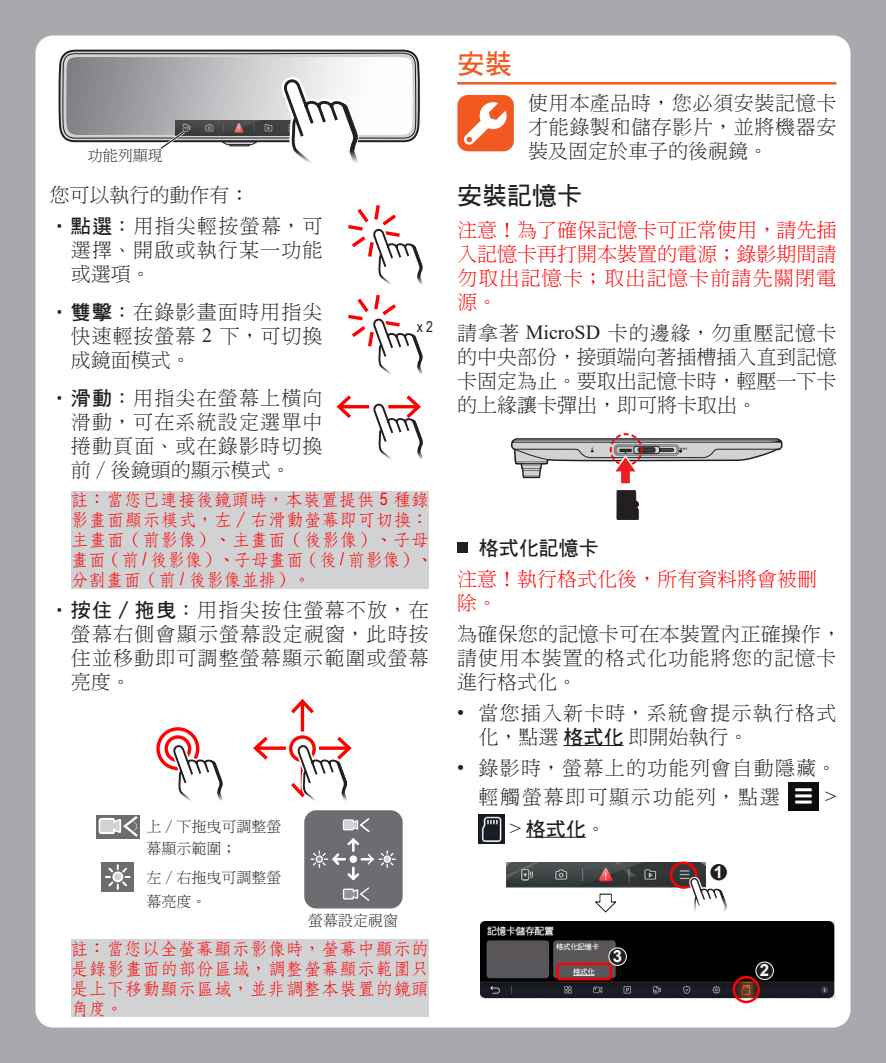
<style>
.page{position:relative;width:886px;height:1063px;background:#a8a9ad}
.page>*{position:absolute;margin:0;border:0;box-sizing:border-box;transform-origin:0 0}
.t1{font:27.5px "DF Hei W7 WINP BF";color:#f15921}
.t2{font:25px "DF Hei W7 WINP BF";color:#231f20}
.t3{font:20px/24px "DF Ming W3 WINP BF";letter-spacing:.055em;color:#231f20;text-align:justify}
.t4{font:20px/24px "DF Ming W3 WINP BF";color:#f00;text-align:justify}
.t5{font:20px/24px "DF Ming W3 WINP BF";letter-spacing:.01em;color:#231f20}
.t6{font:20px "DF Hei W7 WINP BF";color:#231f20}
.t7{font:20px "DF Ming W3 WINP BF";color:#231f20}
.t8{font:20px "Times New Roman";color:#231f20}
.t9{font:17.5px/20px "DF Fang Song W4 HKP BF";letter-spacing:.025em;color:#f00}
.t10{font:700 16.75px "Arial";color:#fff}
.t11{font:15px/22px "DF Ming W3 WINP BF";color:#231f20}
.t12{font:15px "Arial Narrow";color:#231f20}
.t13{font:10px "DF Hei W7 WINP BF";letter-spacing:-.05em;color:#fff}
.t14{font:7.5px "DF Hei W7 WINP BF";letter-spacing:-.05em;color:#fff}
.s1{font-family:"DF Hei W7 WINP BF"}
.s2{font-family:"Times New Roman"}
.s3{font-family:"Arial Narrow"}
.s4{font-family:"DF Ming W3 WINP BF"}
</style>
<div class="page">
<div style="left:35px;top:35px;width:815px;height:993px;background:#fff;border-radius:18px"></div>
<svg style="left:58px;top:50px;width:362px;height:113px"></svg>
<div style="left:71px;top:491px;width:358px;height:98px;background:#d1d2d4"></div>
<div style="left:71px;top:940px;width:358px;height:77px;background:#d1d2d4"></div>
<svg style="left:336px;top:205px;width:87px;height:254px"></svg>
<div style="left:164px;top:735px;width:27px;height:27px;border:3px solid #f00;border-radius:50%"></div>
<div style="left:156px;top:727px;width:43px;height:43px;border:3px solid #f00;border-radius:50%"></div>
<svg style="left:271px;top:746px;width:15px;height:4px"></svg>
<svg style="left:253px;top:736px;width:18px;height:24px"></svg>
<hr style="left:301px;top:701px;width:3px;height:31px;background:#f00">
<svg style="left:291px;top:699px;width:23px;height:18px"></svg>
<svg style="left:172px;top:743px;width:51px;height:58px"></svg>
<svg style="left:97px;top:815px;width:42px;height:23px"></svg>
<svg style="left:102px;top:863px;width:32px;height:28px"></svg>
<div style="left:304px;top:810px;width:99px;height:99px;background:#6c6d70;border-radius:12px"></div>
<svg style="left:310px;top:838px;width:86px;height:42px"></svg>
<div style="left:350px;top:855px;width:7px;height:8px;background:#fff;border-radius:50%"></div>
<svg style="left:289px;top:735px;width:81px;height:97px"></svg>
<svg style="left:343px;top:887px;width:27px;height:14px"></svg>
<hr style="left:457px;top:82px;width:379px;height:3px;background:#f15921">
<hr style="left:563px;top:745px;width:60px;height:1px;background:#231f20">
<hr style="left:526px;top:837px;width:60px;height:1px;background:#231f20">
<svg style="left:511px;top:433px;width:271px;height:87px"></svg>
<div style="left:457px;top:542px;width:11px;height:11px;background:#231f20"></div>
<img style="left:788px;top:782px;width:30px;height:29px">
<hr style="left:795px;top:788px;width:16px;height:3px;background:#fff">
<hr style="left:795px;top:801px;width:16px;height:3px;background:#fff">
<hr style="left:795px;top:794px;width:16px;height:3px;background:#fff">
<img style="left:478px;top:815px;width:27px;height:28px">
<svg style="left:595px;top:894px;width:22px;height:19px"></svg>
<div style="left:710px;top:863px;width:17px;height:18px;background:#231f20;border-radius:50%"></div>
<div style="left:709px;top:863px;width:19px;height:18px;border:1px solid #fff;border-radius:50%"></div>
<img style="left:480px;top:921px;width:354px;height:78px">
<div style="left:556px;top:963px;width:56px;height:17px;border:2px solid #f00;border-radius:4px"></div>
<svg style="left:573px;top:975px;width:21px;height:1px"></svg>
<div style="left:756px;top:962px;width:17px;height:18px;background:#231f20;border-radius:50%"></div>
<div style="left:755px;top:962px;width:19px;height:18px;border:1px solid #fff;border-radius:50%"></div>
<div style="left:609px;top:948px;width:17px;height:17px;background:#231f20;border-radius:50%"></div>
<div style="left:608px;top:948px;width:19px;height:18px;border:1px solid #fff;border-radius:50%"></div>
<div style="left:732px;top:976px;width:28px;height:27px;border:2px solid #f00;border-radius:50%"></div>
<img style="left:506px;top:863px;width:199px;height:24px">
<div style="left:670px;top:861px;width:27px;height:28px;border:2px solid #f00;border-radius:50%"></div>
<svg style="left:689px;top:876px;width:44px;height:56px"></svg>
<svg style="left:457px;top:95px;width:57px;height:56px"></svg>
<p class="t11" style="left:88px;top:145px;width:77px">功能列顯現</p>
<p class="t7" style="left:50px;top:185px;width:201px">您可以執行的動作有：</p>
<p class="t3" style="left:71px;top:214px;width:253px;text-indent:-21px"><span class="s1">•點選</span>：用指尖輕按螢幕，可選擇、開啟或執行某一功能或選項。</p>
<p class="t3" style="left:71px;top:300px;width:253px;text-indent:-21px"><span class="s1">•雙擊</span>：在錄影畫面時用指尖快速輕按螢幕 <span class="s2">2</span> 下，可切換成鏡面模式。</p>
<p class="t3" style="left:71px;top:386px;width:253px;text-indent:-21px"><span class="s1">•滑動</span>：用指尖在螢幕上橫向滑動，可在系統設定選單中捲動頁面、或在錄影時切換前∕後鏡頭的顯示模式。</p>
<p class="t9" style="left:71px;top:491px;width:364px">註：當您已連接後鏡頭時，本裝置提供 <span class="s3">5</span> 種錄影畫面顯示模式，左∕右滑動螢幕即可切換：主畫面（前影像）、主畫面（後影像）、子母畫面（前 <span class="s3">/</span> 後影像）、子母畫面（後 <span class="s3">/</span> 前影像）、分割畫面（前 <span class="s3">/</span> 後影像並排）。</p>
<p class="t3" style="left:71px;top:598px;width:359px;text-indent:-21px"><span class="s1">•按住∕拖曳</span>：用指尖按住螢幕不放，在螢幕右側會顯示螢幕設定視窗，此時按住並移動即可調整螢幕顯示範圍或螢幕亮度。</p>
<p class="t12" style="left:417px;top:315px;width:18px">x 2</p>
<p class="t11" style="left:146px;top:816px;width:136px">上∕下拖曳可調整螢幕顯示範圍；</p>
<p class="t11" style="left:146px;top:865px;width:136px;line-height:24.8px">左∕右拖曳可調整螢幕亮度。</p>
<p class="t11" style="left:308px;top:910px;width:91px">螢幕設定視窗</p>
<p class="t9" style="left:71px;top:940px;width:359px;text-align:justify">註：當您以全螢幕顯示影像時，螢幕中顯示的是錄影畫面的部份區域，調整螢幕顯示範圍只是上下移動顯示區域，並非調整本裝置的鏡頭角度。</p>
<h1 class="t1" style="left:457px;top:50px;width:56px">安裝</h1>
<p class="t3" style="left:528px;top:91px;width:310px">使用本產品時，您必須安裝記憶卡才能錄製和儲存影片，並將機器安裝及固定於車子的後視鏡。</p>
<p class="t2" style="left:457px;top:183px;width:126px">安裝記憶卡</p>
<p class="t4" style="left:457px;top:218px;width:381px">注意！為了確保記憶卡可正常使用，請先插入記憶卡再打開本裝置的電源；錄影期間請勿取出記憶卡；取出記憶卡前請先關閉電源。</p>
<p class="t3" style="left:457px;top:321px;width:381px">請拿著 <span class="s2">MicroSD</span> 卡的邊緣，勿重壓記憶卡的中央部份，接頭端向著插槽插入直到記憶卡固定為止。要取出記憶卡時，輕壓一下卡的上緣讓卡彈出，即可將卡取出。</p>
<p class="t6" style="left:479px;top:538px;width:121px">格式化記憶卡</p>
<p class="t4" style="left:457px;top:567px;width:362px">注意！執行格式化後，所有資料將會被刪除。</p>
<p class="t5" style="left:457px;top:622px;width:386px">為確保您的記憶卡可在本裝置內正確操作，請使用本裝置的格式化功能將您的記憶卡進行格式化。</p>
<p class="t3" style="left:478px;top:701px;width:359px;text-indent:-21px"><span class="s2">•</span> 當您插入新卡時，系統會提示執行格式化，點選<span class="s1">格式化</span>即開始執行。</p>
<p class="t3" style="left:478px;top:754px;width:359px;line-height:28.2px;text-indent:-21px"><span class="s2">•</span> 錄影時，螢幕上的功能列會自動隱藏。輕觸螢幕即可顯示功能列，點選</p>
<p class="t8" style="left:825px;top:782px;width:13px">&gt;</p>
<p class="t6" style="left:510px;top:819px;width:98px"><span class="s2">&gt;</span> 格式化<span class="s4">。</span></p>
<p class="t13" style="left:487px;top:926px;width:69px">記憶卡儲存配置</p>
<p class="t10" style="left:714px;top:860px;width:11px">1</p>
<p class="t14" style="left:556px;top:943px;width:45px">格式化記憶卡</p>
<p class="t14" style="left:573px;top:968px;width:23px">格式化</p>
<p class="t10" style="left:760px;top:959px;width:11px">2</p>
<p class="t10" style="left:613px;top:945px;width:11px">3</p>
</div>
